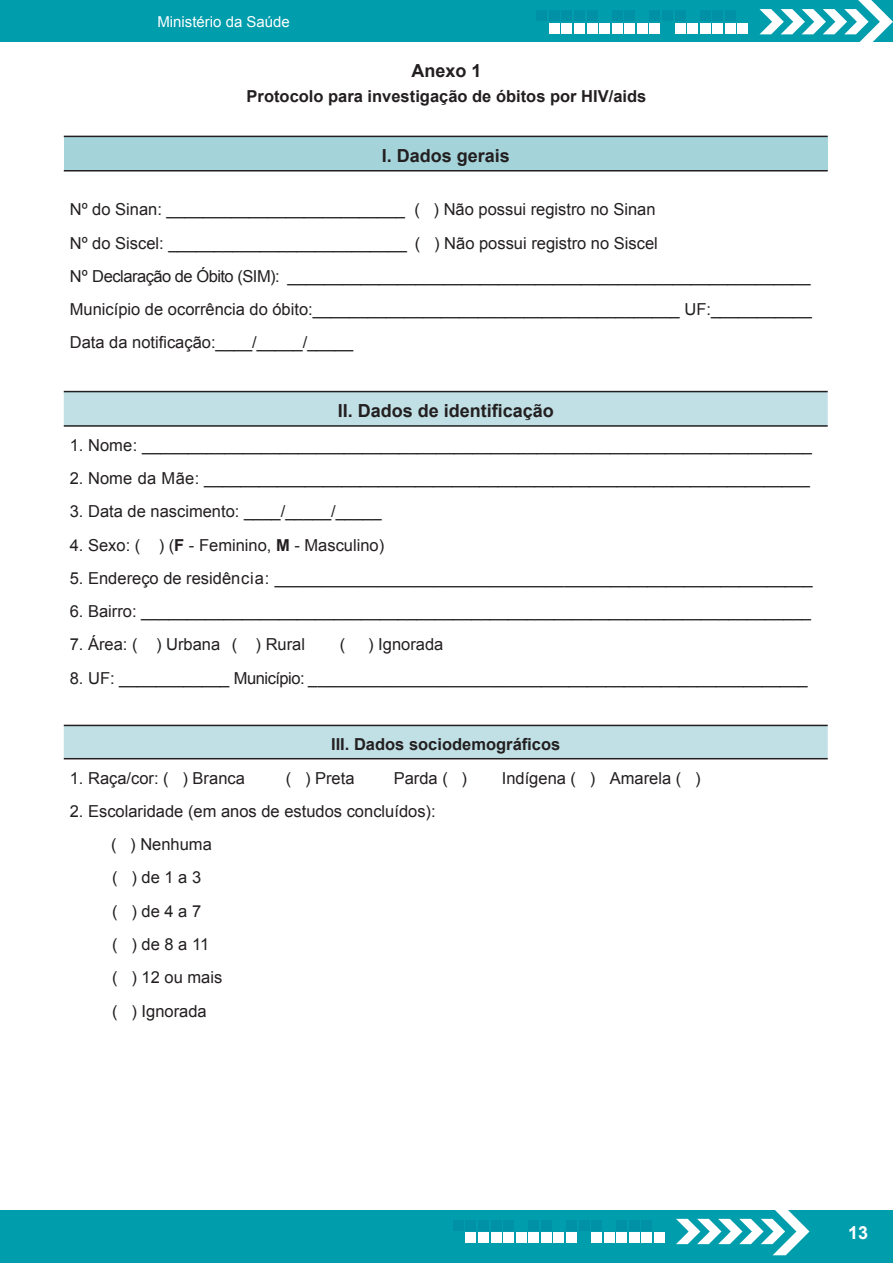
<style>
.page{position:relative;width:893px;height:1263px;background:#fff}
.page>*{position:absolute;margin:0;border:0;box-sizing:border-box;transform-origin:0 0}
.t1{font:700 18px "Arial";color:#231f20}
.t2{font:700 18px "Arial";color:#fff}
.t3{font:16.5px/33.3px "Arial";color:#231f20}
.t4{font:16.5px "Arial";letter-spacing:-.03em;color:#231f20}
.t5{font:16.5px "Arial";letter-spacing:.02em;color:#231f20}
.t6{font:700 16.5px "Arial";color:#231f20}
.t7{font:15px "Arial";color:#fff}
.s1{font-weight:700}
</style>
<div class="page">
<div style="left:0;top:1210px;width:893px;height:53px;background:#009dac"></div>
<div style="left:0;top:0;width:893px;height:42px;background:#009dac"></div>
<svg style="left:759px;top:0;width:134px;height:42px"></svg>
<div style="left:737px;top:23px;width:11px;height:10px;background:#fff"></div>
<div style="left:725px;top:10px;width:11px;height:11px;background:#0091a7"></div>
<div style="left:725px;top:23px;width:11px;height:10px;background:#fff"></div>
<div style="left:712px;top:10px;width:11px;height:11px;background:#0091a7"></div>
<div style="left:712px;top:23px;width:11px;height:10px;background:#fff"></div>
<div style="left:700px;top:10px;width:11px;height:11px;background:#0091a7"></div>
<div style="left:700px;top:23px;width:11px;height:10px;background:#fff"></div>
<div style="left:687px;top:23px;width:11px;height:10px;background:#fff"></div>
<div style="left:675px;top:10px;width:10px;height:11px;background:#0091a7"></div>
<div style="left:675px;top:23px;width:10px;height:10px;background:#fff"></div>
<div style="left:662px;top:10px;width:11px;height:11px;background:#0091a7"></div>
<div style="left:649px;top:10px;width:11px;height:11px;background:#0091a7"></div>
<div style="left:649px;top:23px;width:11px;height:10px;background:#fff"></div>
<div style="left:637px;top:23px;width:11px;height:10px;background:#fff"></div>
<div style="left:624px;top:10px;width:11px;height:11px;background:#0091a7"></div>
<div style="left:624px;top:23px;width:11px;height:10px;background:#fff"></div>
<div style="left:612px;top:10px;width:11px;height:11px;background:#0091a7"></div>
<div style="left:612px;top:23px;width:11px;height:10px;background:#fff"></div>
<div style="left:599px;top:23px;width:11px;height:10px;background:#fff"></div>
<div style="left:587px;top:10px;width:10px;height:11px;background:#0091a7"></div>
<div style="left:587px;top:23px;width:10px;height:10px;background:#fff"></div>
<div style="left:574px;top:10px;width:11px;height:11px;background:#0091a7"></div>
<div style="left:574px;top:23px;width:11px;height:10px;background:#fff"></div>
<div style="left:561px;top:10px;width:11px;height:11px;background:#0091a7"></div>
<div style="left:561px;top:23px;width:11px;height:10px;background:#fff"></div>
<div style="left:549px;top:10px;width:11px;height:11px;background:#0091a7"></div>
<div style="left:549px;top:23px;width:11px;height:10px;background:#fff"></div>
<div style="left:536px;top:10px;width:11px;height:11px;background:#0091a7"></div>
<svg style="left:676px;top:1210px;width:133px;height:45px"></svg>
<div style="left:654px;top:1232px;width:11px;height:11px;background:#fff"></div>
<div style="left:641px;top:1220px;width:11px;height:10px;background:#0091a7"></div>
<div style="left:641px;top:1232px;width:11px;height:11px;background:#fff"></div>
<div style="left:629px;top:1220px;width:11px;height:10px;background:#0091a7"></div>
<div style="left:629px;top:1232px;width:11px;height:11px;background:#fff"></div>
<div style="left:616px;top:1220px;width:11px;height:10px;background:#0091a7"></div>
<div style="left:616px;top:1232px;width:11px;height:11px;background:#fff"></div>
<div style="left:604px;top:1232px;width:11px;height:11px;background:#fff"></div>
<div style="left:591px;top:1220px;width:11px;height:10px;background:#0091a7"></div>
<div style="left:591px;top:1232px;width:11px;height:11px;background:#fff"></div>
<div style="left:579px;top:1220px;width:10px;height:10px;background:#0091a7"></div>
<div style="left:566px;top:1220px;width:11px;height:10px;background:#0091a7"></div>
<div style="left:566px;top:1232px;width:11px;height:11px;background:#fff"></div>
<div style="left:553px;top:1232px;width:11px;height:11px;background:#fff"></div>
<div style="left:541px;top:1220px;width:11px;height:10px;background:#0091a7"></div>
<div style="left:541px;top:1232px;width:11px;height:11px;background:#fff"></div>
<div style="left:528px;top:1220px;width:11px;height:10px;background:#0091a7"></div>
<div style="left:528px;top:1232px;width:11px;height:11px;background:#fff"></div>
<div style="left:516px;top:1232px;width:11px;height:11px;background:#fff"></div>
<div style="left:503px;top:1220px;width:11px;height:10px;background:#0091a7"></div>
<div style="left:503px;top:1232px;width:11px;height:11px;background:#fff"></div>
<div style="left:491px;top:1220px;width:10px;height:10px;background:#0091a7"></div>
<div style="left:491px;top:1232px;width:10px;height:11px;background:#fff"></div>
<div style="left:478px;top:1220px;width:11px;height:10px;background:#0091a7"></div>
<div style="left:478px;top:1232px;width:11px;height:11px;background:#fff"></div>
<div style="left:465px;top:1220px;width:11px;height:10px;background:#0091a7"></div>
<div style="left:465px;top:1232px;width:11px;height:11px;background:#fff"></div>
<div style="left:453px;top:1220px;width:11px;height:10px;background:#0091a7"></div>
<div style="left:64px;top:136px;width:764px;height:35px;background:#a4d3da"></div>
<svg style="left:64px;top:392px;width:764px;height:366px"></svg>
<hr style="left:64px;top:391px;width:764px;height:1px;background:#231f20">
<hr style="left:64px;top:425px;width:764px;height:2px;background:#231f20">
<hr style="left:64px;top:758px;width:764px;height:1px;background:#231f20">
<hr style="left:64px;top:725px;width:764px;height:1px;background:#231f20">
<hr style="left:64px;top:136px;width:764px;height:1px;background:#231f20">
<hr style="left:64px;top:170px;width:764px;height:1px;background:#231f20">
<p class="t7" style="left:157px;top:11px;width:134px">Ministério da Saúde</p>
<p class="t1" style="left:411px;top:59px;width:72px">Anexo 1</p>
<p class="t6" style="left:247px;top:86px;width:401px">Protocolo para investigação de óbitos por HIV/aids</p>
<p class="t1" style="left:382px;top:144px;width:130px">I. Dados gerais</p>
<p class="t3" style="left:70px;top:193px;width:744px">Nº do Sinan: __________________________ ( ) Não possui registro no Sinan<br>Nº do Siscel: __________________________ ( ) Não possui registro no Siscel<br>Nº Declaração de Óbito (SIM): _________________________________________________________ Município de ocorrência do óbito:________________________________________ UF:___________ Data da notificação:____/_____/_____</p>
<p class="t1" style="left:338px;top:399px;width:218px">II. Dados de identificação</p>
<p class="t3" style="left:70px;top:428px;width:744px">1. Nome: _________________________________________________________________________</p>
<p class="t5" style="left:70px;top:467px;width:741px">2. Nome da Mãe: __________________________________________________________________</p>
<p class="t3" style="left:70px;top:495px;width:313px">3. Data de nascimento: ____/_____/_____</p>
<p class="t3" style="left:70px;top:528px;width:316px">4. Sexo: ( ) (<span class="s1">F</span> - Feminino, <span class="s1">M</span> - Masculino)</p>
<p class="t3" style="left:70px;top:562px;width:744px">5. Endereço de residência: __________________________________________________________</p>
<p class="t3" style="left:70px;top:595px;width:743px">6. Bairro: _________________________________________________________________________</p>
<p class="t3" style="left:70px;top:628px;width:237px">7. Área: ( ) Urbana ( ) Rural</p>
<p class="t3" style="left:340px;top:628px;width:7px">(</p>
<p class="t3" style="left:368px;top:628px;width:77px">) Ignorada</p>
<p class="t4" style="left:70px;top:667px;width:739px">8. UF: ____________ Município: ______________________________________________________</p>
<p class="t6" style="left:331px;top:733px;width:231px">III. Dados sociodemográficos</p>
<p class="t3" style="left:70px;top:761px;width:177px">1. Raça/cor: ( ) Branca</p>
<p class="t3" style="left:286px;top:761px;width:70px">( ) Preta</p>
<p class="t3" style="left:394px;top:761px;width:75px">Parda ( )</p>
<p class="t3" style="left:502px;top:761px;width:200px">Indígena ( ) Amarela ( )</p>
<p class="t3" style="left:111px;top:794px;width:326px;text-indent:-41px">2. Escolaridade (em anos de estudos concluídos): ( ) Nenhuma<br>( ) de 1 a 3<br>( ) de 4 a 7<br>( ) de 8 a 11<br>( ) 12 ou mais<br>( ) Ignorada</p>
<p class="t2" style="left:848px;top:1220px;width:22px">13</p>
</div>
